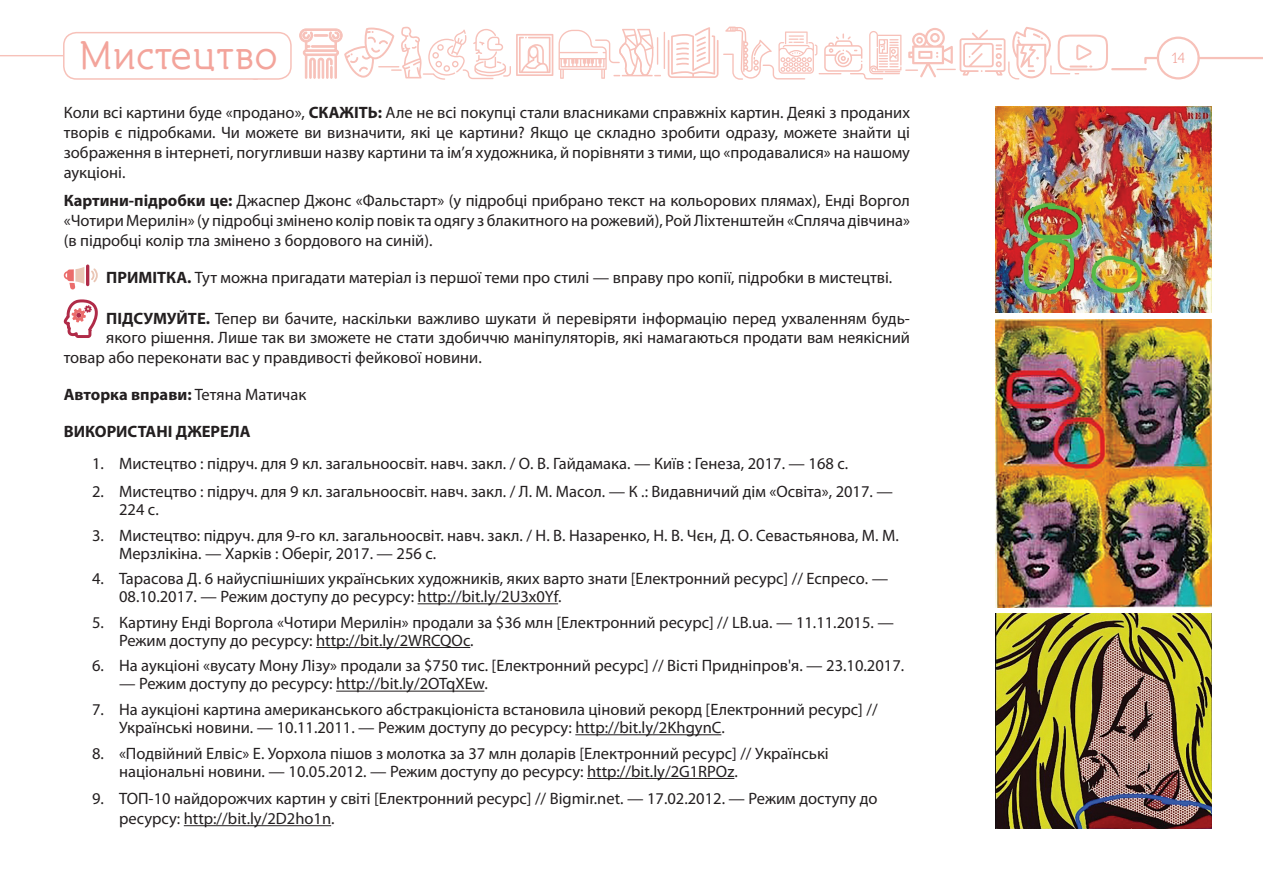
<style>
.page{position:relative;width:1263px;height:893px;background:#fff}
.page>*{position:absolute;margin:0;border:0;box-sizing:border-box;transform-origin:0 0}
.t1{font:39.75px "Turbota";color:#f3a49b}
.t2{font:16.5px/19.8px "Myriad Pro";color:#231f20}
.t3{font:700 16.5px "Myriad Pro";color:#231f20}
.t4{font:15px "ALS Schlangeslab";color:#f3a49b}
.s1{font-weight:700}
.s2{font-weight:400}
</style>
<div class="page">
<div style="left:1157px;top:37px;width:43px;height:43px;border:2px solid #f7c1b9;border-radius:50%"></div>
<svg style="left:1144px;top:56px;width:16px;height:9px"></svg>
<hr style="left:1112px;top:68px;width:34px;height:2px;background:#f7c1b9">
<hr style="left:1199px;top:57px;width:64px;height:2px;background:#f7c1b9">
<svg style="left:0;top:55px;width:63px;height:1px"></svg>
<svg style="left:299px;top:27px;width:362px;height:53px"></svg>
<hr style="left:664px;top:32px;width:1px;height:37px;background:#f7c1b9">
<svg style="left:668px;top:27px;width:440px;height:53px"></svg>
<div style="left:63px;top:32px;width:229px;height:48px;border:2px solid #f7c1b9;border-radius:13px"></div>
<hr style="left:418px;top:603px;width:140px;height:1px;background:#231f20">
<hr style="left:316px;top:647px;width:154px;height:1px;background:#231f20">
<hr style="left:336px;top:691px;width:148px;height:1px;background:#231f20">
<hr style="left:575px;top:734px;width:146px;height:1px;background:#231f20">
<hr style="left:587px;top:778px;width:147px;height:1px;background:#231f20">
<hr style="left:184px;top:825px;width:147px;height:1px;background:#231f20">
<hr style="left:86px;top:264px;width:3px;height:22px;background:#b02b48;border-radius:2px">
<svg style="left:64px;top:267px;width:20px;height:22px"></svg>
<svg style="left:91px;top:268px;width:7px;height:14px"></svg>
<svg style="left:64px;top:299px;width:34px;height:39px"></svg>
<img style="left:995px;top:319px;width:216px;height:288px">
<img style="left:995px;top:613px;width:216px;height:216px">
<img style="left:995px;top:106px;width:217px;height:207px">
<h1 class="t1" style="left:77px;top:31px;width:202px">Мистецтво</h1>
<p class="t4" style="left:1170px;top:50px;width:16px">14</p>
<p class="t2" style="left:64px;top:103px;width:848px;text-align:justify">Коли всі картини буде «продано», <span class="s1">СКАЖІТЬ:</span> Але не всі покупці стали власниками справжніх картин. Деякі з проданих творів є підробками. Чи можете ви визначити, які це картини? Якщо це складно зробити одразу, можете знайти ці зображення в інтернеті, погугливши назву картини та ім’я художника, й порівняти з тими, що «продавалися» на нашому аукціоні.</p>
<p class="t2" style="left:64px;top:191px;width:848px;text-align:justify"><span class="s1">Картини-підробки це:</span> Джаспер Джонс «Фальстарт» (у підробці прибрано текст на кольорових плямах), Енді Воргол «Чотири Мерилін» (у підробці змінено колір повік та одягу з блакитного на рожевий), Рой Ліхтенштейн «Спляча дівчина» (в підробці колір тла змінено з бордового на синій).</p>
<p class="t2" style="left:106px;top:267px;width:787px"><span class="s1">ПРИМІТКА.</span> Тут можна пригадати матеріал із першої теми про стилі — вправу про копії, підробки в мистецтві.</p>
<p class="t2" style="left:106px;top:308px;width:805px"><span class="s1">ПІДСУМУЙТЕ.</span> Тепер ви бачите, наскільки важливо шукати й перевіряти інформацію перед ухваленням будь-</p>
<p class="t2" style="left:106px;top:328px;width:805px">якого рішення. Лише так ви зможете не стати здобиччю маніпуляторів, які намагаються продати вам неякісний</p>
<p class="t2" style="left:64px;top:348px;width:419px">товар або переконати вас у правдивості фейкової новини.</p>
<p class="t3" style="left:64px;top:385px;width:244px">Авторка вправи: <span class="s2">Тетяна Матичак</span></p>
<p class="t3" style="left:64px;top:422px;width:188px">ВИКОРИСТАНІ ДЖЕРЕЛА</p>
<p class="t2" style="left:92px;top:454px;width:758px">1. Мистецтво : підруч. для 9 кл. загальноосвіт. навч. закл. / О. В. Гайдамака. — Київ : Генеза, 2017. — 168 с.</p>
<p class="t2" style="left:119px;top:483px;width:775px;line-height:18px;text-indent:-27px">2. Мистецтво : підруч. для 9 кл. загальноосвіт. навч. закл. / Л. М. Масол. — К .: Видавничий дім «Освіта», 2017. —<br>224 с.</p>
<p class="t2" style="left:119px;top:526px;width:781px;line-height:18px;text-indent:-27px">3. Мистецтво: підруч. для 9-го кл. загальноосвіт. навч. закл. / Н. В. Назаренко, Н. В. Чєн, Д. О. Севастьянова, М. М.<br>Мерзлікіна. — Харків : Оберіг, 2017. — 256 с.</p>
<p class="t2" style="left:119px;top:570px;width:771px;line-height:18px;text-indent:-27px">4. Тарасова Д. 6 найуспішніших українських художників, яких варто знати [Електронний ресурс] // Еспресо. —<br>08.10.2017. — Режим доступу до ресурсу: http://bit.ly/2U3x0Yf.</p>
<p class="t2" style="left:119px;top:614px;width:776px;line-height:18px;text-indent:-27px">5. Картину Енді Воргола «Чотири Мерилін» продали за $36 млн [Електронний ресурс] // LB.ua. — 11.11.2015. —<br>Режим доступу до ресурсу: http://bit.ly/2WRCQOc.</p>
<p class="t2" style="left:92px;top:656px;width:814px">6. На аукціоні «вусату Мону Лізу» продали за $750 тис. [Електронний ресурс] // Вісті Придніпров'я. — 23.10.2017.</p>
<p class="t2" style="left:119px;top:674px;width:370px">— Режим доступу до ресурсу: http://bit.ly/2OTqXEw.</p>
<p class="t2" style="left:119px;top:701px;width:760px;line-height:18px;text-indent:-27px">7. На аукціоні картина американського абстракціоніста встановила ціновий рекорд [Електронний ресурс] //<br>Українські новини. — 10.11.2011. — Режим доступу до ресурсу: http://bit.ly/2KhgynC.</p>
<p class="t2" style="left:119px;top:745px;width:711px;line-height:18px;text-indent:-27px">8. «Подвійний Елвіс» Е. Уорхола пішов з молотка за 37 млн доларів [Електронний ресурс] // Українські національні новини. — 10.05.2012. — Режим доступу до ресурсу: http://bit.ly/2G1RPOz.</p>
<p class="t2" style="left:119px;top:789px;width:760px;text-indent:-27px">9. ТОП-10 найдорожчих картин у світі [Електронний ресурс] // Bigmir.net. — 17.02.2012. — Режим доступу до ресурсу: http://bit.ly/2D2ho1n.</p>
</div>
